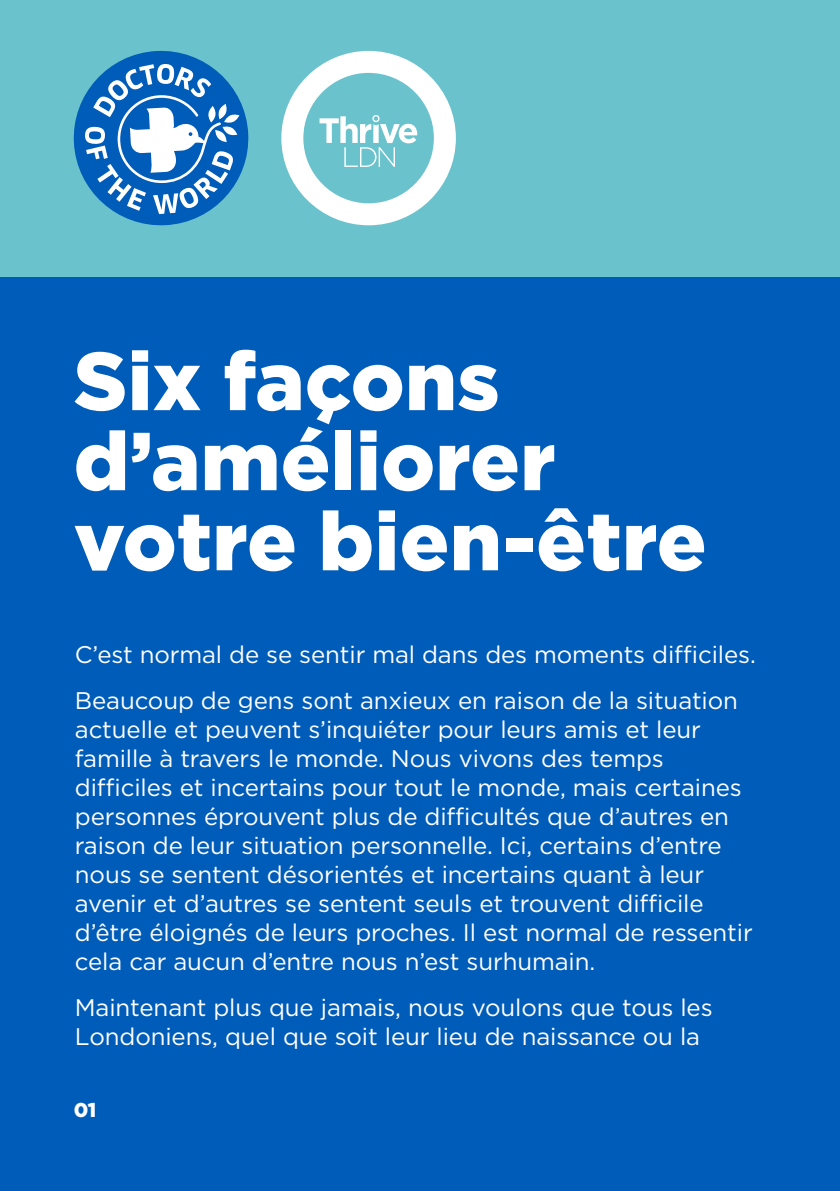
<style>
.page{position:relative;width:840px;height:1191px;background:#fff}
.page>*{position:absolute;margin:0;border:0;box-sizing:border-box;transform-origin:0 0}
.t1{font:900 82px/80px "Gotham";letter-spacing:.005em;color:#fff}
.t2{font:24px/29px "Gotham";letter-spacing:-.005em;color:#fff}
.t3{font:900 20px "Gotham";color:#fff}
</style>
<div class="page">
<div style="left:0;top:0;width:839px;height:1191px;background:#005cb9"></div>
<div style="left:0;top:0;width:839px;height:276px;background:#6ac3cc"></div>
<svg style="left:73px;top:50px;width:176px;height:176px"></svg>
<svg style="left:281px;top:51px;width:174px;height:174px"></svg>
<h1 class="t1" style="left:74px;top:340px;width:634px">Six façons d’améliorer votre bien-être</h1>
<p class="t2" style="left:75px;top:631px;width:682px;line-height:46px">C’est normal de se sentir mal dans des moments difficiles.<br>Beaucoup de gens sont anxieux en raison de la situation</p>
<p class="t2" style="left:75px;top:714px;width:679px">actuelle et peuvent s’inquiéter pour leurs amis et leur famille à travers le monde. Nous vivons des temps difficiles et incertains pour tout le monde, mais certaines personnes éprouvent plus de difficultés que d’autres en raison de leur situation personnelle. Ici, certains d’entre nous se sentent désorientés et incertains quant à leur avenir et d’autres se sentent seuls et trouvent difficile d’être éloignés de leurs proches. Il est normal de ressentir cela car aucun d’entre nous n’est surhumain.</p>
<p class="t2" style="left:75px;top:992px;width:639px">Maintenant plus que jamais, nous voulons que tous les<br>Londoniens, quel que soit leur lieu de naissance ou la</p>
<p class="t3" style="left:74px;top:1095px;width:24px">01</p>
</div>
